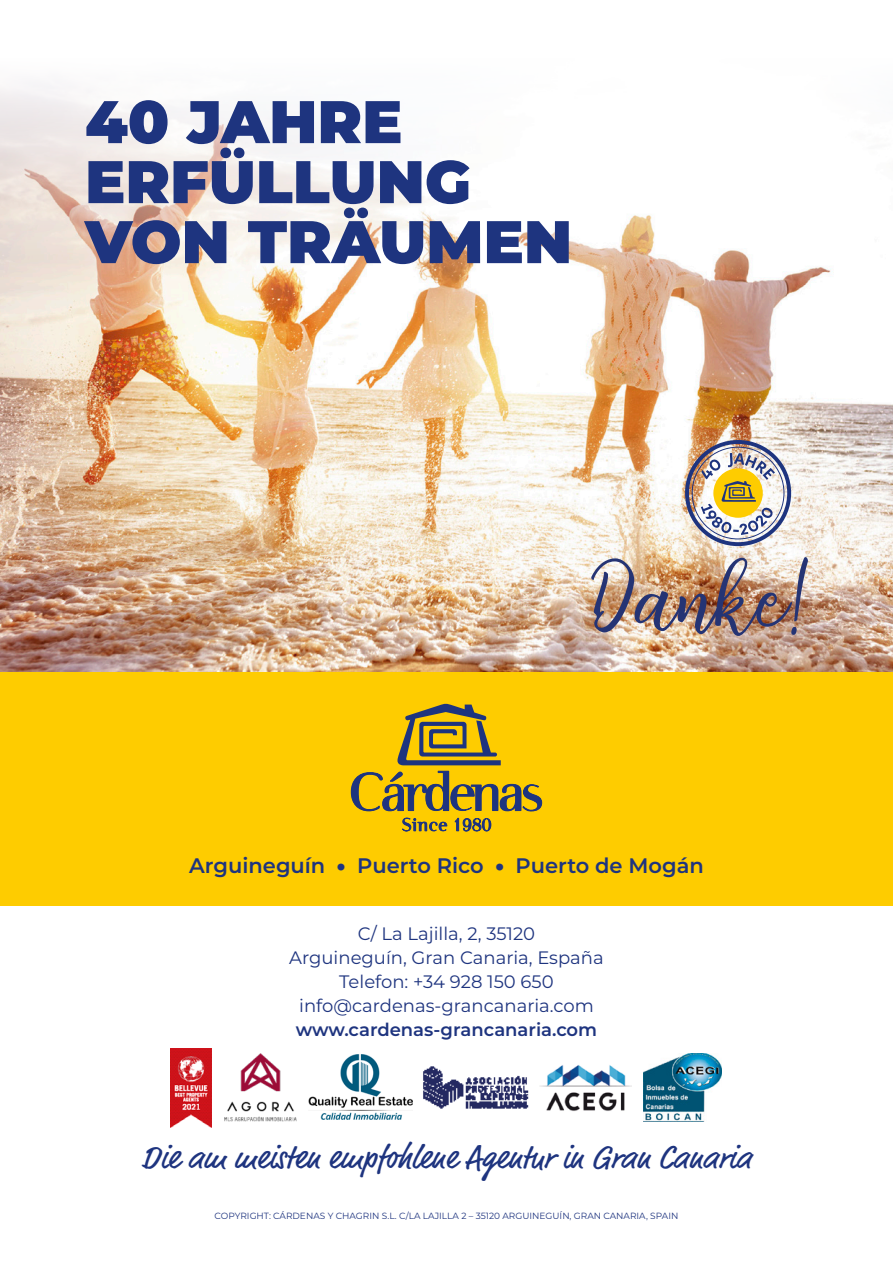
<style>
.page{position:relative;width:893px;height:1263px;background:#fff}
.page>*{position:absolute;margin:0;border:0;box-sizing:border-box;transform-origin:0 0}
.t1{font:105.9px "Everglow";color:#253474}
.t2{font:900 60px "Montserrat";color:#1e347f}
.t3{font:33px "Market OT";color:#1e347f}
.t4{font:600 21px "Montserrat";color:#1e347f}
.t5{font:18px "Montserrat";color:#1e347f}
.t6{font:600 18px "Montserrat";color:#1e347f}
.t7{font:9px "Montserrat";color:#1e347f}
.s1{font-weight:900}
</style>
<div class="page">
<img style="left:423px;top:1066px;width:106px;height:43px">
<img style="left:643px;top:1053px;width:79px;height:68px">
<img style="left:170px;top:1048px;width:42px;height:79px">
<img style="left:309px;top:1054px;width:104px;height:66px">
<img style="left:540px;top:1065px;width:92px;height:46px">
<img style="left:224px;top:1053px;width:73px;height:68px">
<img style="left:0;top:84px;width:893px;height:588px">
<div style="left:0;top:672px;width:893px;height:234px;background:#fecc00"></div>
<svg style="left:351px;top:703px;width:191px;height:129px"></svg>
<img style="left:685px;top:440px;width:106px;height:106px">
<p class="t2" style="left:85px;top:77px;width:319px">40 JAHRE</p>
<p class="t2" style="left:85px;top:137px;width:387px">ERFÜLLUNG</p>
<p class="t2" style="left:85px;top:197px;width:489px">VON TRÄUMEN</p>
<h1 class="t1" style="left:590px;top:535px;width:221px">Danke!</h1>
<p class="t4" style="left:189px;top:851px;width:516px">Arguineguín <span class="s1">•</span> Puerto Rico <span class="s1">•</span> Puerto de Mogán</p>
<p class="t5" style="left:358px;top:921px;width:179px">C/ La Lajilla, 2, 35120</p>
<p class="t5" style="left:289px;top:945px;width:316px">Arguineguín, Gran Canaria, España</p>
<p class="t5" style="left:339px;top:969px;width:216px">Telefon: +34 928 150 650</p>
<p class="t5" style="left:299px;top:993px;width:296px">info@cardenas-grancanaria.com</p>
<p class="t6" style="left:296px;top:1016px;width:303px">www.cardenas-grancanaria.com</p>
<p class="t3" style="left:142px;top:1137px;width:611px">Die am meisten empfohlene Agentur in Gran Canaria</p>
<p class="t7" style="left:215px;top:1209px;width:465px">COPYRIGHT: CÁRDENAS Y CHAGRIN S.L. C/LA LAJILLA 2 – 35120 ARGUINEGUÍN, GRAN CANARIA, SPAIN</p>
</div>
